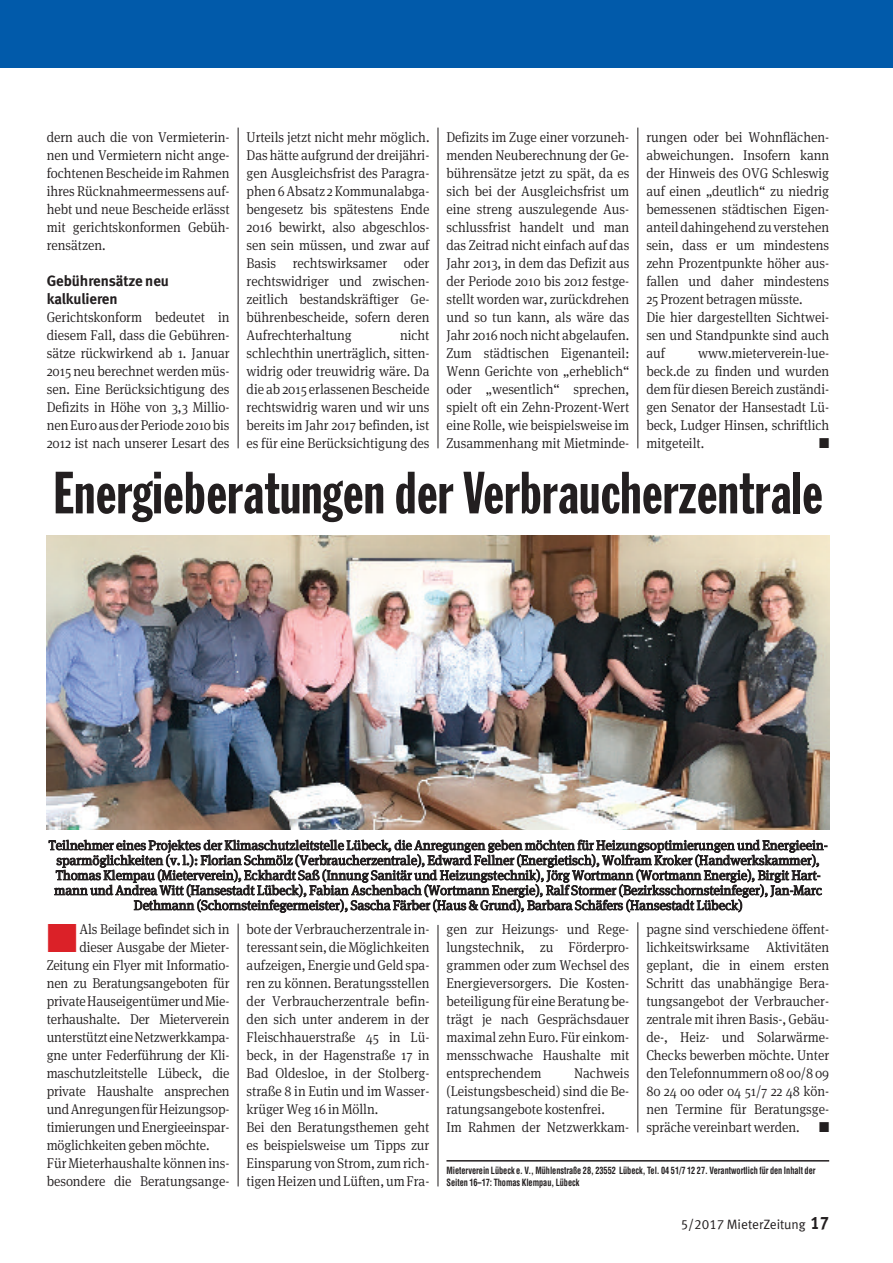
<style>
.page{position:relative;width:893px;height:1263px;background:#fff}
.page>*{position:absolute;margin:0;border:0;box-sizing:border-box;transform-origin:0 0}
.t1{font:58.5px "Franklin Gothic Extra Cond";letter-spacing:.01em;color:#231f20}
.t2{font:700 15px/18px "VZ Meta LF";letter-spacing:-.005em;color:#231f20}
.t3{font:300 14.25px/18px "Meta Serif OT";letter-spacing:-.005em;color:#231f20;text-align:justify;scale:.94 1}
.t4{font:14.25px "Zapf Dingbats";color:#231f20;scale:.94 1}
.t5{font:300 13.5px/15px "Meta Serif OT";letter-spacing:-.005em;color:#231f20;text-align:center}
.t6{font:13.5px "VZ Meta LF";color:#231f20}
.t7{font:700 condensed 9.75px/11.7px "Helvetica";letter-spacing:-.005em;color:#231f20;scale:.85 1}
.s1{color:#db2128}
.s2{font-weight:700;font-size:18px}
</style>
<div class="page">
<div style="left:0;top:0;width:893px;height:67px;background:#015aaa"></div>
<hr style="left:446px;top:1160px;width:383px;height:1px;background:#231f20">
<hr style="left:438px;top:128px;width:1px;height:320px;background:#231f20">
<hr style="left:238px;top:128px;width:1px;height:320px;background:#231f20">
<hr style="left:238px;top:923px;width:1px;height:263px;background:#231f20">
<hr style="left:438px;top:925px;width:1px;height:261px;background:#231f20">
<hr style="left:638px;top:922px;width:1px;height:210px;background:#231f20">
<hr style="left:638px;top:128px;width:1px;height:320px;background:#231f20">
<img style="left:47px;top:536px;width:782px;height:294px">
<p class="t3" style="left:47px;top:129px;width:196px">dern auch die von Vermieterin&shy;nen und Vermietern nicht ange&shy;fochtenenBescheide im Rahmen ihres Rücknahmeermessens auf&shy;hebt und neue Bescheide erlässt mit gerichtskonformen Gebüh&shy;rensätzen.</p>
<p class="t2" style="left:47px;top:272px;width:124px">Gebührensätze neu kalkulieren</p>
<p class="t3" style="left:47px;top:309px;width:196px">Gerichtskonform bedeutet in diesem Fall, dass die Gebühren&shy;sätze rückwirkend ab 1. Januar 2015 neu berechnet werden müs&shy;sen. Eine Berücksichtigung des Defizits in Höhe von 3,3 Millio&shy;nenEuroausderPeriode 2010bis 2012 ist nach unserer Lesart des</p>
<p class="t3" style="left:247px;top:129px;width:196px">Urteils jetzt nicht mehr möglich.<br>Das hätte aufgrund der dreijähri&shy;gen Ausgleichsfrist des Paragra&shy;phen6Absatz 2Kommunalabga&shy;bengesetz bis spätestens Ende 2016 bewirkt, also abgeschlos&shy;sen sein müssen, und zwar auf Basis rechtswirksamer oder rechtswidriger und zwischen&shy;zeitlich bestandskräftiger Ge&shy;bührenbescheide, sofern deren Aufrechterhaltung</p>
<p class="t3" style="left:446px;top:129px;width:196px">Defizits im Zuge einer vorzuneh&shy;menden Neuberechnung der Ge&shy;bührensätze jetzt zu spät, da es sich bei der Ausgleichsfrist um eine streng auszulegende Aus&shy;schlussfrist handelt und man das Zeitrad nicht einfach auf das Jahr 2013, in dem das Defizit aus der Periode 2010 bis 2012 festge&shy;stellt worden war, zurückdrehen und so tun kann, als wäre das Jahr 2016 noch nicht abgelaufen.<br>Zum städtischen Eigenanteil:<br>Wenn Gerichte von „erheblich“ oder „wesentlich“ sprechen, spielt oft ein Zehn-Prozent-Wert eine Rolle, wie beispielsweise im Zusammenhang mit Mietminde-</p>
<p class="t3" style="left:646px;top:129px;width:196px;text-align:left">rungen oder bei Wohnflächen&shy;abweichungen. Insofern kann der Hinweis des OVG Schleswig auf einen „deutlich“ zu niedrig bemessenen städtischen Eigen&shy;anteildahingehendzuverstehen sein, dass er um mindestens zehn Prozentpunkte höher aus&shy;fallen und daher mindestens<br>25 Prozent betragen müsste.<br>Die hier dargestellten Sichtwei&shy;sen und Standpunkte sind auch auf</p>
<p class="t3" style="left:247px;top:327px;width:196px;text-indent:153px">nicht schlechthin unerträglich, sitten&shy;widrig oder treuwidrig wäre. Da die ab 2015 erlassenen Bescheide rechtswidrig waren und wir uns bereits im Jahr 2017 befinden, ist es für eine Berücksichtigung des</p>
<p class="t3" style="left:646px;top:345px;width:196px;text-indent:52px">www.mieterverein-lue&shy;beck.de zu finden und wurden dem für diesen Bereich zuständi&shy;gen Senator der Hansestadt Lü&shy;beck, Ludger Hinsen, schriftlich mitgeteilt.</p>
<p class="t4" style="left:819px;top:435px;width:12px">■</p>
<h1 class="t1" style="left:53px;top:472px;width:771px">Energieberatungen der Verbraucherzentrale</h1>
<p class="t5" style="left:49px;top:839px;width:781px">Teilnehmer eines Projektes der Klimaschutzleitstelle Lübeck, die Anregungen geben möchten für Heizungsoptimierungen und Energieein&shy;sparmöglichkeiten (v. l.): Florian Schmölz (Verbraucherzentrale), Edward Fellner (Energietisch), Wolfram Kroker (Handwerkskammer), Thomas Klempau (Mieterverein), Eckhardt Saß (Innung Sanitär und Heizungstechnik), Jörg Wortmann (Wortmann Energie), Birgit Hart&shy;mann und Andrea Witt (Hansestadt Lübeck), Fabian Aschenbach (Wortmann Energie), Ralf Stormer (Bezirksschornsteinfeger), Jan-Marc Dethmann (Schornsteinfegermeister), Sascha Färber (Haus &amp; Grund), Barbara Schäfers (Hansestadt Lübeck)</p>
<p class="t3" style="left:47px;top:921px;width:196px"><span class="s1">■</span> Als Beilage befindet sich in</p>
<p class="t3" style="left:80px;top:939px;width:161px">dieser Ausgabe der Mieter-</p>
<p class="t3" style="left:47px;top:957px;width:196px">Zeitung ein Flyer mit Informatio-</p>
<p class="t3" style="left:47px;top:975px;width:196px">nen zu Beratungsangeboten für</p>
<p class="t3" style="left:47px;top:993px;width:196px">privateHauseigentümerundMie-</p>
<p class="t3" style="left:47px;top:1011px;width:196px">terhaushalte. Der Mieterverein</p>
<p class="t3" style="left:47px;top:1029px;width:196px">unterstützteineNetzwerkkampa-</p>
<p class="t3" style="left:47px;top:1047px;width:196px">gne unter Federführung der Kli-</p>
<p class="t3" style="left:47px;top:1065px;width:196px">maschutzleitstelle Lübeck, die</p>
<p class="t3" style="left:47px;top:1083px;width:196px">private Haushalte ansprechen</p>
<p class="t3" style="left:47px;top:1101px;width:196px">undAnregungenfürHeizungsop-</p>
<p class="t3" style="left:47px;top:1119px;width:196px">timierungen und Energieeinspar-</p>
<p class="t3" style="left:47px;top:1137px;width:175px">möglichkeiten geben möchte.</p>
<p class="t3" style="left:47px;top:1155px;width:196px">Für Mieterhaushalte können ins-</p>
<p class="t3" style="left:47px;top:1173px;width:196px">besondere die Beratungsange-</p>
<p class="t3" style="left:247px;top:921px;width:196px;text-align:left">bote der Verbraucherzentrale in&shy;teressant sein,die Möglichkeiten aufzeigen, EnergieundGeld spa&shy;ren zu können. Beratungsstellen der Verbraucherzentrale befin&shy;den sich unter anderem in der<br>Fleischhauerstraße 45 in Lü&shy;beck, in der Hagenstraße 17 in<br>Bad Oldesloe, in der Stolberg&shy;straße 8 in Eutin und im Wasser&shy;krüger Weg 16 in Mölln.<br>Bei den Beratungsthemen geht es beispielsweise um Tipps zur<br>Einsparung vonStrom, zumrich&shy;tigenHeizenundLüften,um Fra-</p>
<p class="t3" style="left:446px;top:922px;width:196px">gen zur Heizungs- und Rege&shy;lungstechnik, zu Förderpro&shy;grammen oder zum Wechsel des Energieversorgers. Die Kosten&shy;beteiligung für eineBeratung be&shy;trägt je nach Gesprächsdauer maximal zehn Euro. Für einkom&shy;mensschwache Haushalte mit entsprechendem</p>
<p class="t3" style="left:646px;top:922px;width:196px">pagne sind verschiedene öffent&shy;lichkeitswirksame Aktivitäten geplant, die in einem ersten Schritt das unabhängige Bera&shy;tungsangebot der Verbraucher&shy;zentrale mit ihren Basis-, Gebäu&shy;de-, Heiz- und Solarwärme-Checks bewerben möchte. Unter denTelefonnummern08 00/8 09<br>80 24 00 oder 04 51/7 22 48 kön&shy;nen Termine für Beratungsge&shy;spräche vereinbart werden.</p>
<p class="t3" style="left:446px;top:1066px;width:196px;text-align:left;text-indent:128px">Nachweis (Leistungsbescheid) sind die Be&shy;ratungsangebote kostenfrei.<br>Im Rahmen der Netzwerkkam-</p>
<p class="t4" style="left:819px;top:1119px;width:12px">■</p>
<p class="t7" style="left:446px;top:1165px;width:436px">Mieterverein Lübeck e. V., Mühlenstraße 28, 23552 Lübeck, Tel. 04 51/7 12 27. Verantwortlich für den Inhalt der<br>Seiten 16–17: Thomas Klempau, Lübeck</p>
<p class="t6" style="left:681px;top:1216px;width:150px">5/2017 MieterZeitung <span class="s2">17</span></p>
</div>
